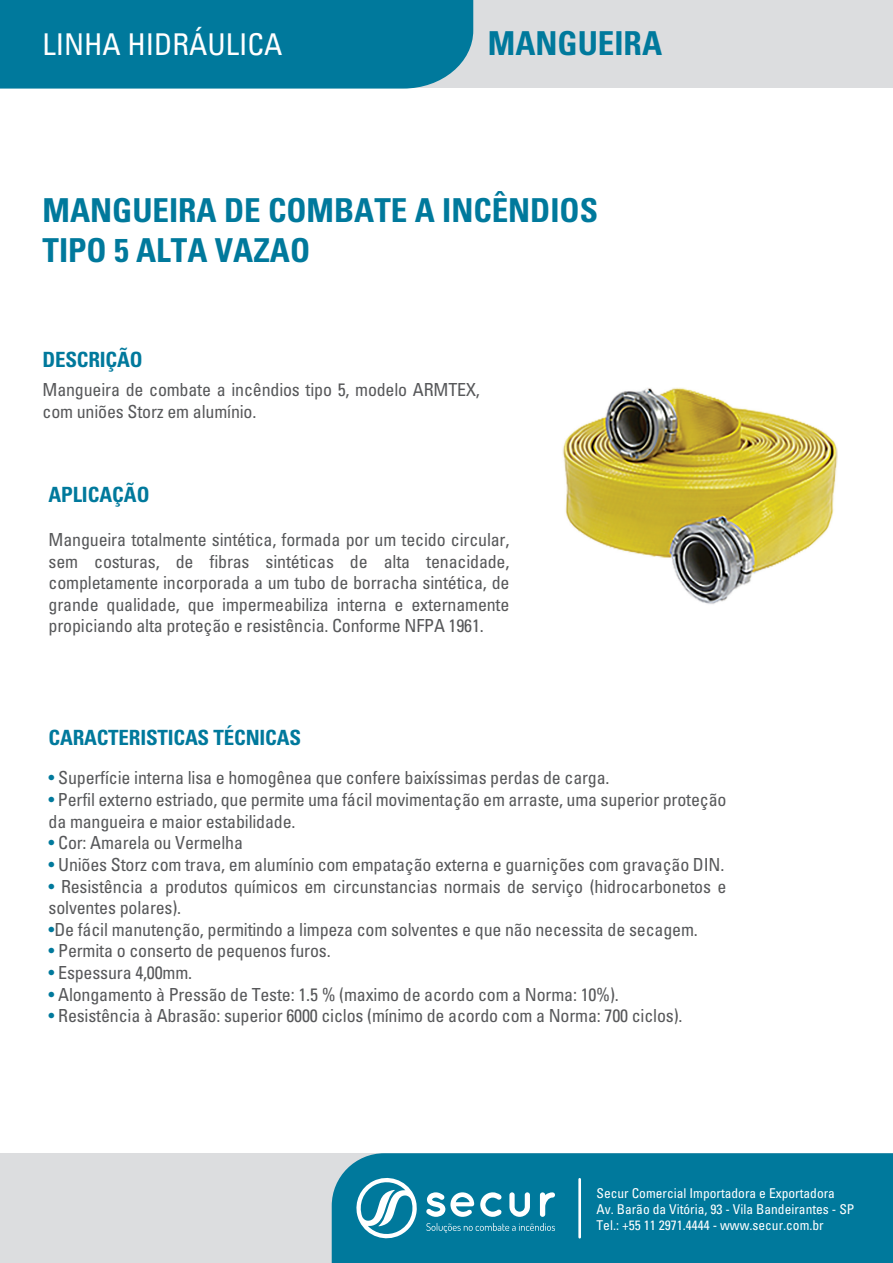
<style>
.page{position:relative;width:893px;height:1263px;background:#fff}
.page>*{position:absolute;margin:0;border:0;box-sizing:border-box;transform-origin:0 0}
.t1{font:700 condensed 33px/39.6px "Univers";color:#00799c}
.t2{font:condensed 30px "Univers";color:#fff}
.t3{font:700 condensed 21px "Univers";letter-spacing:-.01em;color:#00799c}
.t4{font:condensed 18px/21.6px "Univers";letter-spacing:-.01em;color:#57585a}
.t5{font:condensed 13.5px/16.2px "Univers";color:#fff}
.s1{color:#00799c}
</style>
<div class="page">
<div style="left:0;top:1153px;width:893px;height:110px;background:#dcdddf"></div>
<div style="left:332px;top:1153px;width:561px;height:110px;background:#00799c"></div>
<svg style="left:354px;top:1174px;width:63px;height:68px;background:#4ea2ba"></svg>
<svg style="left:426px;top:1192px;width:129px;height:25px;background:#67afc4"></svg>
<svg style="left:426px;top:1223px;width:129px;height:10px"></svg>
<hr style="left:578px;top:1179px;width:3px;height:58px;background:#fff">
<div style="left:0;top:0;width:893px;height:88px;background:#dcdddf"></div>
<div style="left:0;top:0;width:473px;height:89px;background:#00799c"></div>
<img style="left:562px;top:387px;width:276px;height:217px">
<h2 class="t2" style="left:43px;top:26px;width:242px">LINHA HIDRÁULICA</h2>
<h1 class="t1" style="left:488px;top:23px;width:176px">MANGUEIRA</h1>
<h1 class="t1" style="left:43px;top:190px;width:557px">MANGUEIRA DE COMBATE A INCÊNDIOS<br>TIPO 5 ALTA VAZAO</h1>
<p class="t3" style="left:43px;top:347px;width:102px">DESCRIÇÃO</p>
<p class="t4" style="left:43px;top:379px;width:439px">Mangueira de combate a incêndios tipo 5, modelo ARMTEX, com uniões Storz em alumínio.</p>
<p class="t3" style="left:49px;top:482px;width:102px">APLICAÇÃO</p>
<p class="t4" style="left:49px;top:528px;width:462px;text-align:justify">Mangueira totalmente sintética, formada por um tecido circular, sem costuras, de fibras sintéticas de alta tenacidade, completamente incorporada a um tubo de borracha sintética, de grande qualidade, que impermeabiliza interna e externamente propiciando alta proteção e resistência. Conforme NFPA 1961.</p>
<p class="t3" style="left:49px;top:725px;width:254px">CARACTERISTICAS TÉCNICAS</p>
<p class="t4" style="left:49px;top:767px;width:562px"><span class="s1">•</span> Superfície interna lisa e homogênea que confere baixíssimas perdas de carga.</p>
<p class="t4" style="left:49px;top:788px;width:679px"><span class="s1">•</span> Perfil externo estriado, que permite uma fácil movimentação em arraste, uma superior proteção da mangueira e maior estabilidade.</p>
<p class="t4" style="left:49px;top:832px;width:196px"><span class="s1">•</span> Cor: Amarela ou Vermelha</p>
<p class="t4" style="left:49px;top:853px;width:677px"><span class="s1">•</span> Uniões Storz com trava, em alumínio com empatação externa e guarnições com gravação DIN.</p>
<p class="t4" style="left:49px;top:875px;width:679px"><span class="s1">•</span> Resistência a produtos químicos em circunstancias normais de serviço (hidrocarbonetos e solventes polares).</p>
<p class="t4" style="left:49px;top:918px;width:651px"><span class="s1">•</span>De fácil manutenção, permitindo a limpeza com solventes e que não necessita de secagem.</p>
<p class="t4" style="left:49px;top:940px;width:284px"><span class="s1">•</span> Permita o conserto de pequenos furos.</p>
<p class="t4" style="left:49px;top:961px;width:145px"><span class="s1">•</span> Espessura 4,00mm.</p>
<p class="t4" style="left:49px;top:983px;width:572px"><span class="s1">•</span> Alongamento à Pressão de Teste: 1.5 % (maximo de acordo com a Norma: 10%).</p>
<p class="t4" style="left:49px;top:1004px;width:635px"><span class="s1">•</span> Resistência à Abrasão: superior 6000 ciclos (mínimo de acordo com a Norma: 700 ciclos).</p>
<p class="t5" style="left:596px;top:1184px;width:259px">Secur Comercial Importadora e Exportadora<br>Av. Barão da Vitória, 93 - Vila Bandeirantes - SP<br>Tel.: +55 11 2971.4444 - www.secur.com.br</p>
</div>
